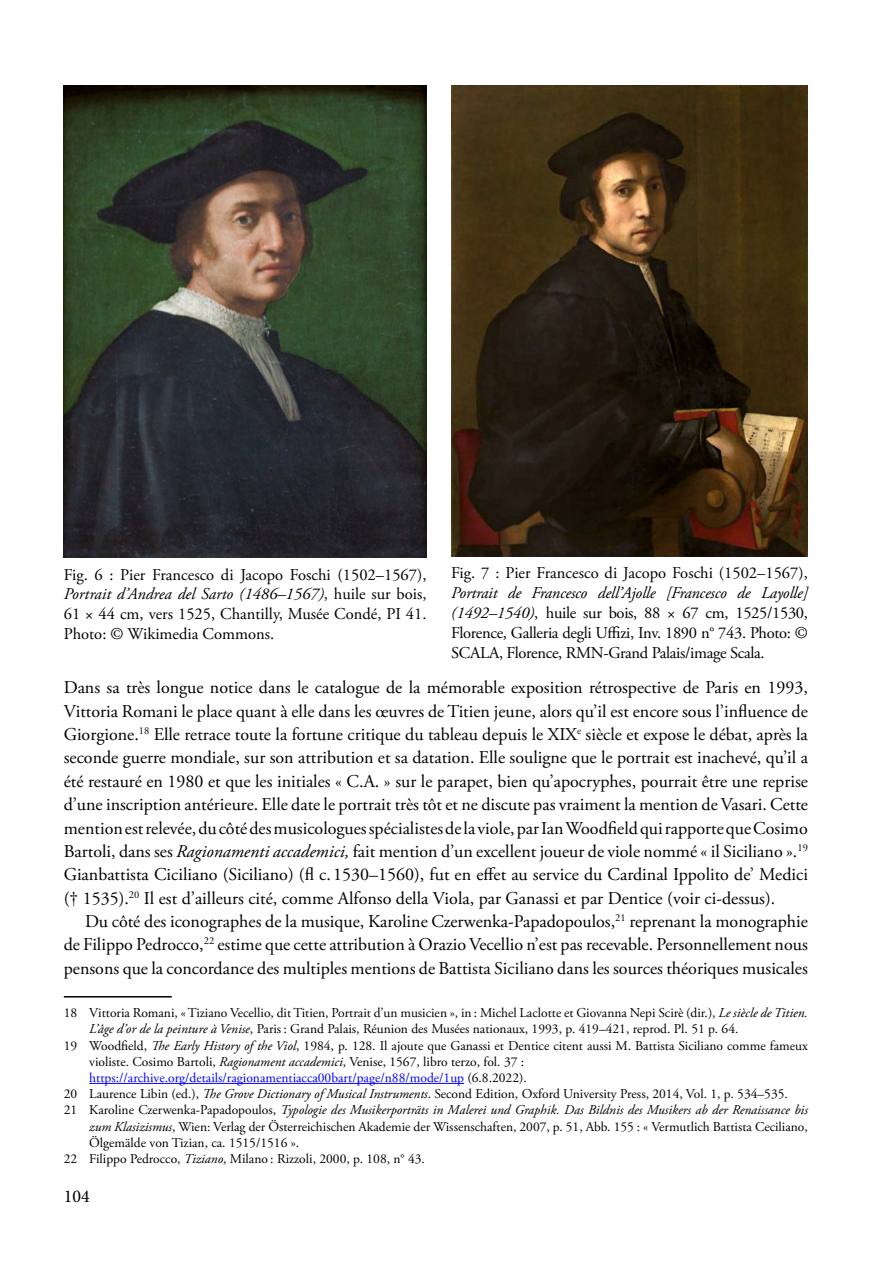
<style>
.page{position:relative;width:893px;height:1263px;background:#fff}
.page>*{position:absolute;margin:0;border:0;box-sizing:border-box;transform-origin:0 0}
.Normal_ohne_Einzug{font:18px/23.4px "Adobe Garamond Pro";letter-spacing:-.005em;color:#000;text-align:justify}
.t1{font:18px "Minion Pro";color:#000}
.Bildlegende{font:16.5px/19.8px "Adobe Garamond Pro";letter-spacing:-.02em;color:#000;text-align:justify}
.Fussnote{font:13.5px/16.2px "Adobe Garamond Pro";color:#000}
.Fussnote-2{font:13.5px "Adobe Garamond Pro";color:#00f}
.s1{font-style:italic}
.s2{color:#000}
</style>
<div class="page">
<hr style="left:64px;top:996px;width:108px;height:1px;background:#000">
<hr style="left:89px;top:1083px;width:375px;height:1px;background:#00f">
<img style="left:64px;top:85px;width:363px;height:472px">
<img style="left:451px;top:85px;width:357px;height:471px">
<p class="Bildlegende" style="left:64px;top:565px;width:364px">Fig. 6 : Pier Francesco di Jacopo Foschi (1502–1567), <span class="s1">Portrait d’Andrea del Sarto (1486–1567)</span>, huile sur bois, 61 × 44 cm, vers 1525, Chantilly, Musée Condé, PI 41.<br>Photo: © Wikimedia Commons.</p>
<p class="Bildlegende" style="left:451px;top:564px;width:358px">Fig. 7 : Pier Francesco di Jacopo Foschi (1502–1567), <span class="s1">Portrait de Francesco dell’Ajolle [Francesco de Layolle] (1492–1540)</span>, huile sur bois, 88 × 67 cm, 1525/1530, Florence, Galleria degli Uffizi, Inv. 1890 n° 743. Photo: © SCALA, Florence, RMN-Grand Palais/image Scala.</p>
<p class="Normal_ohne_Einzug" style="left:64px;top:676px;width:746px">Dans sa très longue notice dans le catalogue de la mémorable exposition rétrospective de Paris en 1993, Vittoria Romani le place quant à elle dans les œuvres de Titien jeune, alors qu’il est encore sous l’influence de Giorgione.<sup>18</sup> Elle retrace toute la fortune critique du tableau depuis le XIX<sup>e</sup> siècle et expose le débat, après la seconde guerre mondiale, sur son attribution et sa datation. Elle souligne que le portrait est inachevé, qu’il a été restauré en 1980 et que les initiales « C.A. » sur le parapet, bien qu’apocryphes, pourrait être une reprise d’une inscription antérieure. Elle date le portrait très tôt et ne discute pas vraiment la mention de Vasari. Cette mention est relevée, du côté des musicologues spécialistes de la viole, par Ian Woodfield qui rapporte que Cosimo Bartoli, dans ses <span class="s1">Ragionamenti accademici,</span> fait mention d’un excellent joueur de viole nommé « il Siciliano ».<sup>19<br></sup>Gianbattista Ciciliano (Siciliano) (fl c.1530–1560), fut en effet au service du Cardinal Ippolito de’ Medici († 1535).<sup>20</sup> Il est d’ailleurs cité, comme Alfonso della Viola, par Ganassi et par Dentice (voir ci-dessus).</p>
<p class="Normal_ohne_Einzug" style="left:64px;top:910px;width:746px;text-indent:21px">Du côté des iconographes de la musique, Karoline Czerwenka-Papadopoulos,<sup>21</sup> reprenant la monographie de Filippo Pedrocco,<sup>22</sup> estime que cette attribution à Orazio Vecellio n’est pas recevable. Personnellement nous pensons que la concordance des multiples mentions de Battista Siciliano dans les sources théoriques musicales</p>
<p class="Fussnote" style="left:89px;top:1005px;width:720px;text-indent:-26px">18 Vittoria Romani, « Tiziano Vecellio, dit Titien, Portrait d’un musicien », in : Michel Laclotte et Giovanna Nepi Scirè (dir.), <span class="s1">Le siècle de Titien.<br>L’âge d’or de la peinture à Venise</span>, Paris : Grand Palais, Réunion des Musées nationaux, 1993, p. 419–421, reprod. Pl. 51 p. 64.</p>
<p class="Fussnote" style="left:89px;top:1038px;width:720px;text-indent:-26px">19 Woodfield, <span class="s1">The Early History of the Viol</span>, 1984, p. 128. Il ajoute que Ganassi et Dentice citent aussi M. Battista Siciliano comme fameux violiste. Cosimo Bartoli, <span class="s1">Ragionament accademici</span>, Venise, 1567, libro terzo, fol. 37 :</p>
<p class="Fussnote-2" style="left:89px;top:1070px;width:439px">https://archive.org/details/ragionamentiacca00bart/page/n88/mode/1up <span class="s2">(6.8.2022).</span></p>
<p class="Fussnote" style="left:64px;top:1086px;width:726px">20 Laurence Libin (ed.), <span class="s1">The Grove Dictionary of Musical Instruments</span>. Second Edition, Oxford University Press, 2014, Vol. 1, p. 534–535.</p>
<p class="Fussnote" style="left:89px;top:1102px;width:720px;text-align:justify;text-indent:-26px">21 Karoline Czerwenka-Papadopoulos, <span class="s1">Typologie des Musikerporträts in Malerei und Graphik. Das Bildnis des Musikers ab der Renaissance bis zum Klasizismus</span>, Wien: Verlag der Österreichischen Akademie der Wissenschaften, 2007, p. 51, Abb. 155 : « Vermutlich Battista Ceciliano, Ölgemälde von Tizian, ca. 1515/1516 ».</p>
<p class="Fussnote" style="left:64px;top:1151px;width:363px">22 Filippo Pedrocco, <span class="s1">Tiziano</span>, Milano : Rizzoli, 2000, p. 108, n° 43.</p>
<p class="t1" style="left:64px;top:1184px;width:27px">104</p>
</div>
